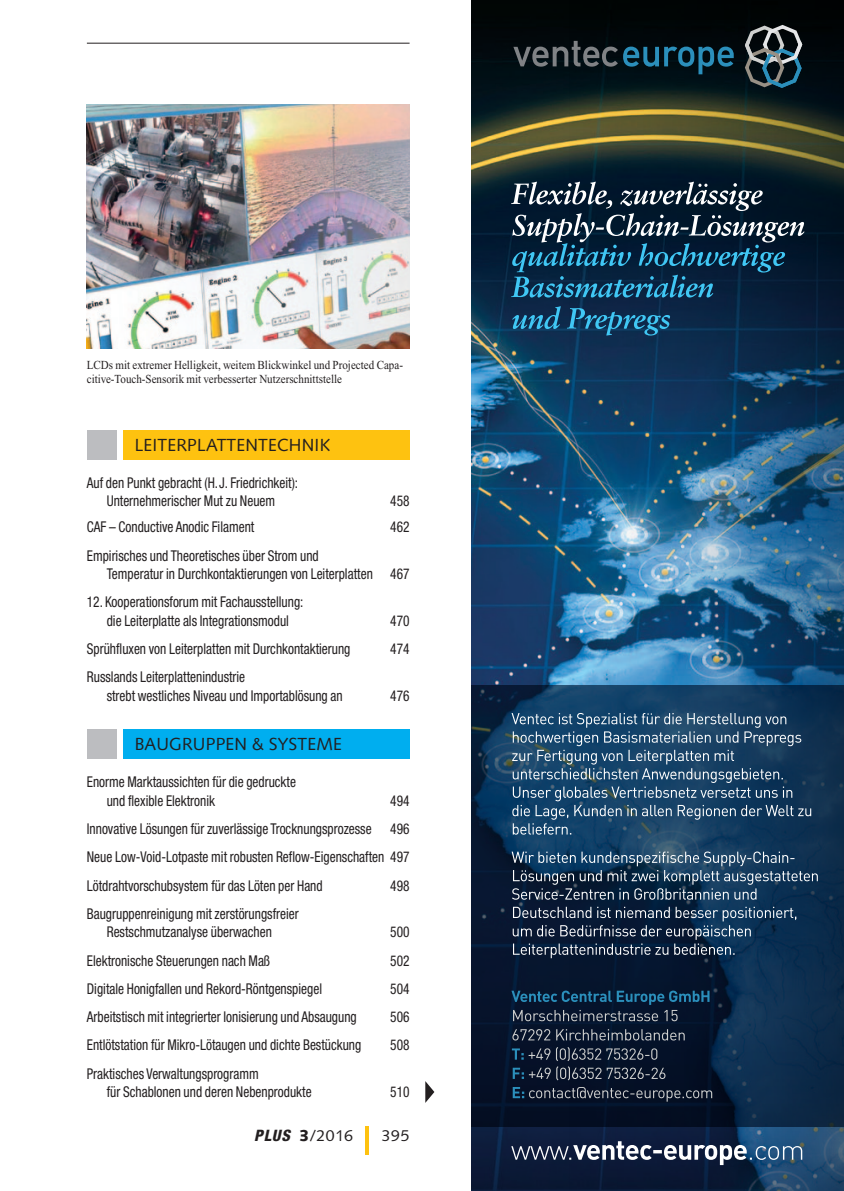
<style>
.page{position:relative;width:844px;height:1191px;background:#fff}
.page>*{position:absolute;margin:0;border:0;box-sizing:border-box;transform-origin:0 0}
.t1{font:17.5px "Syntax";letter-spacing:.01em;color:#231f20}
.t2{font:15.75px "Syntax";letter-spacing:.05em;color:#231f20}
.t3{font:condensed 14.88px/18.4px "Helvetica Neue";color:#231f20;scale:.9 1}
.t4{font:12.25px/14px "Times New Roman";color:#231f20;scale:.9 1}
.s1{font-family:"Helvetica Neue";font-weight:800;font-style:italic;font-stretch:condensed}
.s2{font-weight:900}
</style>
<div class="page">
<hr style="left:87px;top:43px;width:322px;height:1px;background:#231f20">
<hr style="left:366px;top:1126px;width:3px;height:29px;background:#fec210">
<div style="left:123px;top:430px;width:286px;height:30px;background:#fec210"></div>
<div style="left:87px;top:430px;width:30px;height:30px;background:#bcbdc0"></div>
<div style="left:123px;top:729px;width:286px;height:30px;background:#00aeef"></div>
<div style="left:87px;top:729px;width:30px;height:30px;background:#bcbdc0"></div>
<svg style="left:425px;top:1081px;width:9px;height:21px"></svg>
<img style="left:471px;top:0;width:372px;height:1191px">
<svg style="left:512px;top:306px;width:158px;height:29px;background:#194e72"></svg>
<svg style="left:511px;top:182px;width:293px;height:115px;background:#224158"></svg>
<svg style="left:742px;top:23px;width:62px;height:67px;background:#334147"></svg>
<svg style="left:513px;top:41px;width:104px;height:26px;background:#2e3539"></svg>
<svg style="left:623px;top:47px;width:35px;height:20px"></svg>
<svg style="left:664px;top:47px;width:69px;height:27px;background:#103d51"></svg>
<svg style="left:512px;top:906px;width:284px;height:52px;background:#293f59"></svg>
<svg style="left:511px;top:851px;width:306px;height:48px;background:#304d68"></svg>
<svg style="left:511px;top:713px;width:300px;height:121px;background:#335878"></svg>
<svg style="left:512px;top:1087px;width:200px;height:14px;background:#273244"></svg>
<svg style="left:511px;top:1047px;width:154px;height:33px;background:#243043"></svg>
<svg style="left:512px;top:1029px;width:172px;height:11px;background:#344051"></svg>
<svg style="left:511px;top:990px;width:198px;height:31px;background:#18324b"></svg>
<svg style="left:511px;top:1141px;width:291px;height:24px"></svg>
<img style="left:87px;top:104px;width:322px;height:244px">
<p class="t4" style="left:87px;top:357px;width:352px">LCDs mit extremer Helligkeit, weitem Blickwinkel und Projected Capa&shy;citive-Touch-Sensorik mit verbesserter Nutzerschnittstelle</p>
<p class="t1" style="left:135px;top:435px;width:197px">LEITERPLATTENTECHNIK</p>
<p class="t3" style="left:87px;top:473px;width:236px;text-align:center">Auf den Punkt gebracht (H.J. Friedrichkeit):<br>Unternehmerischer Mut zu Neuem</p>
<p class="t3" style="left:390px;top:492px;width:23px">458</p>
<p class="t3" style="left:87px;top:517px;width:187px">CAF – Conductive Anodic Filament</p>
<p class="t3" style="left:390px;top:517px;width:23px">462</p>
<p class="t3" style="left:107px;top:546px;width:338px;text-indent:-20px">Empirisches und Theoretisches über Strom und<br>Temperatur in Durchkontaktierungen von Leiterplatten 467</p>
<p class="t3" style="left:87px;top:592px;width:242px;text-align:center">12. Kooperationsforum mit Fachausstellung: die Leiterplatte als Integrationsmodul</p>
<p class="t3" style="left:390px;top:611px;width:23px">470</p>
<p class="t3" style="left:87px;top:639px;width:294px">Sprühfluxen von Leiterplatten mit Durchkontaktierung</p>
<p class="t3" style="left:390px;top:639px;width:23px">474</p>
<p class="t3" style="left:107px;top:667px;width:263px;text-indent:-20px">Russlands Leiterplattenindustrie<br>strebt westliches Niveau und Importablösung an</p>
<p class="t3" style="left:390px;top:686px;width:23px">476</p>
<p class="t1" style="left:135px;top:734px;width:209px">BAUGRUPPEN &amp; SYSTEME</p>
<p class="t3" style="left:107px;top:772px;width:212px;text-indent:-20px">Enorme Marktaussichten für die gedruckte und flexible Elektronik</p>
<p class="t3" style="left:87px;top:786px;width:360px;line-height:28.3px;text-align:justify;text-indent:303px">494<br>Innovative Lösungen für zuverlässige Trocknungsprozesse 496<br>Neue Low-Void-Lotpaste mit robusten Reflow-Eigenschaften 497<br>Lötdrahtvorschubsystem für das Löten per Hand</p>
<p class="t3" style="left:390px;top:876px;width:23px">498</p>
<p class="t3" style="left:87px;top:904px;width:237px;text-align:center">Baugruppenreinigung mit zerstörungsfreier<br>Restschmutzanalyse überwachen</p>
<p class="t3" style="left:390px;top:922px;width:23px">500</p>
<p class="t3" style="left:87px;top:951px;width:205px">Elektronische Steuerungen nach Maß</p>
<p class="t3" style="left:390px;top:951px;width:23px">502</p>
<p class="t3" style="left:87px;top:979px;width:263px">Digitale Honigfallen und Rekord-Röntgenspiegel</p>
<p class="t3" style="left:390px;top:979px;width:23px">504</p>
<p class="t3" style="left:87px;top:1007px;width:301px">Arbeitstisch mit integrierter Ionisierung und Absaugung</p>
<p class="t3" style="left:390px;top:1007px;width:23px">506</p>
<p class="t3" style="left:87px;top:1035px;width:306px">Entlötstation für Mikro-Lötaugen und dichte Bestückung</p>
<p class="t3" style="left:390px;top:1035px;width:23px">508</p>
<p class="t3" style="left:107px;top:1064px;width:229px;text-indent:-20px">Praktisches Verwaltungsprogramm<br>für Schablonen und deren Nebenprodukte</p>
<p class="t3" style="left:390px;top:1082px;width:23px">510</p>
<p class="t2" style="left:254px;top:1126px;width:100px"><span class="s1">PLUS</span> <span class="s2">3</span>/2016</p>
<p class="t2" style="left:381px;top:1126px;width:29px">395</p>
</div>
